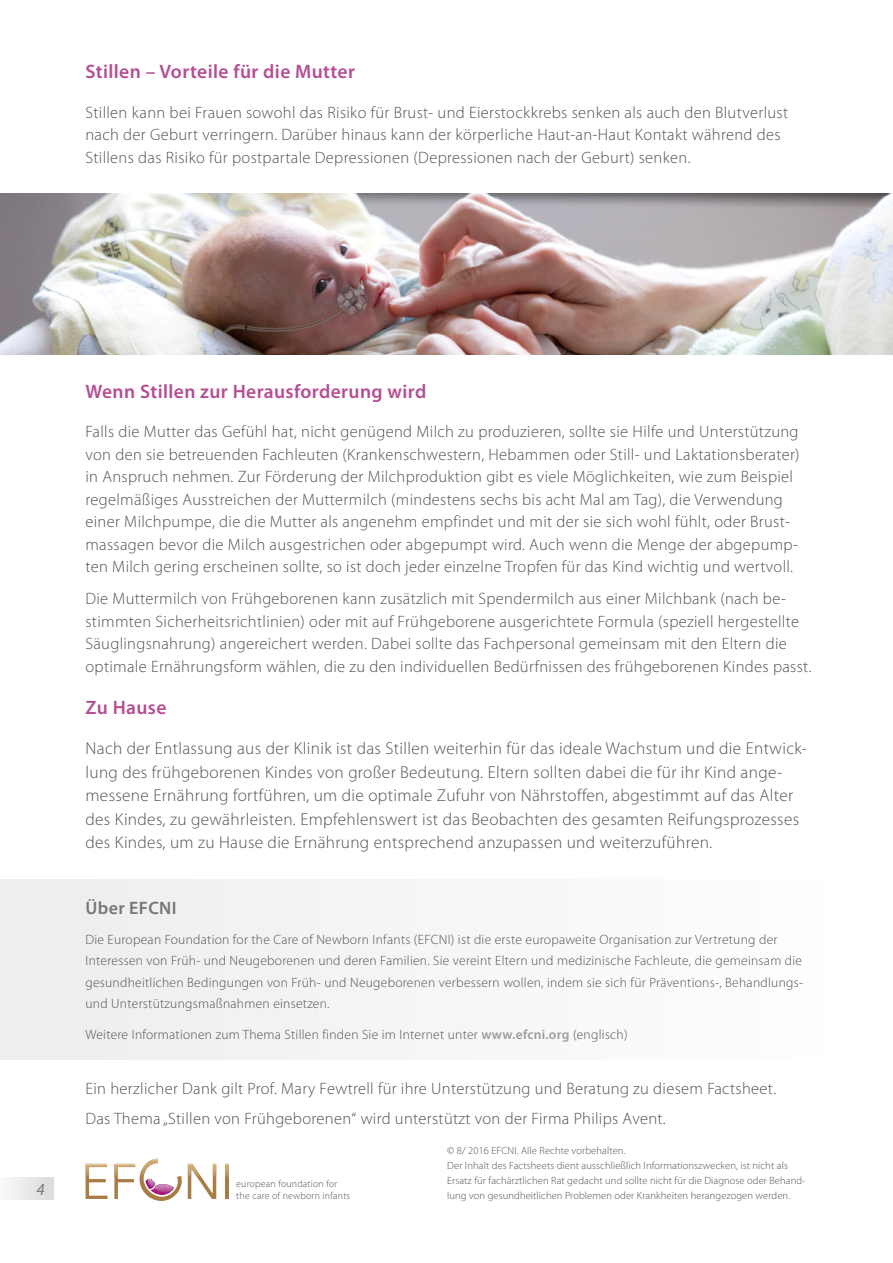
<style>
.page{position:relative;width:893px;height:1263px;background:#fff}
.page>*{position:absolute;margin:0;border:0;box-sizing:border-box;transform-origin:0 0}
.t1{font:600 19.5px "Myriad Pro";letter-spacing:.02em;color:#b44e93}
.t2{font:600 18px "Myriad Pro";letter-spacing:.02em;color:#7a7a79}
.t3{font:300 17.25px/23.4px "Myriad Pro";letter-spacing:.02em;color:#525251}
.t4{font:italic 17.1px "Myriad Pro";color:#7a7a79}
.t5{font:300 16.5px/22.5px "Myriad Pro";letter-spacing:.02em;color:#525251}
.t6{font:300 13.5px/21.3px "Myriad Pro";letter-spacing:.02em;color:#525251}
.t7{font:300 10.5px/14.9px "Myriad Pro";letter-spacing:.01em;color:#525251}
.t8{font:300 10.05px/12.1px "Myriad Pro";letter-spacing:.025em;color:#525251}
.s1{font-weight:600;color:#9f9f9e}
</style>
<div class="page">
<div style="left:0;top:879px;width:893px;height:181px;background:#f6f6f6"></div>
<svg style="left:86px;top:1177px;width:22px;height:22px"></svg>
<img style="left:86px;top:1164px;width:21px;height:13px">
<svg style="left:114px;top:1158px;width:102px;height:43px"></svg>
<hr style="left:226px;top:1164px;width:3px;height:35px;background:#a97c45">
<img style="left:188px;top:1164px;width:28px;height:13px">
<svg style="left:226px;top:1164px;width:3px;height:13px"></svg>
<div style="left:0;top:1177px;width:54px;height:22px;background:linear-gradient(to right,#f9f9f9,#dbdbdb)"></div>
<img style="left:0;top:193px;width:893px;height:161px">
<p class="t1" style="left:85px;top:59px;width:271px">Stillen – Vorteile für die Mutter</p>
<p class="t5" style="left:85px;top:101px;width:704px">Stillen kann bei Frauen sowohl das Risiko für Brust- und Eierstockkrebs senken als auch den Blutverlust nach der Geburt verringern. Darüber hinaus kann der körperliche Haut-an-Haut Kontakt während des<br>Stillens das Risiko für postpartale Depressionen (Depressionen nach der Geburt) senken.</p>
<p class="t4" style="left:36px;top:1178px;width:10px">4</p>
<p class="t1" style="left:85px;top:379px;width:342px">Wenn Stillen zur Herausforderung wird</p>
<p class="t5" style="left:85px;top:421px;width:716px">Falls die Mutter das Gefühl hat, nicht genügend Milch zu produzieren, sollte sie Hilfe und Unterstützung von den sie betreuenden Fachleuten (Krankenschwestern, Hebammen oder Still- und Laktationsberater) in Anspruch nehmen. Zur Förderung der Milchproduktion gibt es viele Möglichkeiten, wie zum Beispiel regelmäßiges Ausstreichen der Muttermilch (mindestens sechs bis acht Mal am Tag), die Verwendung einer Milchpumpe, die die Mutter als angenehm empfindet und mit der sie sich wohl fühlt, oder Brust&shy;massagen bevor die Milch ausgestrichen oder abgepumpt wird. Auch wenn die Menge der abgepump&shy;ten Milch gering erscheinen sollte, so ist doch jeder einzelne Tropfen für das Kind wichtig und wertvoll.</p>
<p class="t5" style="left:85px;top:588px;width:727px">Die Muttermilch von Frühgeborenen kann zusätzlich mit Spendermilch aus einer Milchbank (nach be&shy;stimmten Sicherheitsrichtlinien) oder mit auf Frühgeborene ausgerichtete Formula (speziell hergestellte Säuglingsnahrung) angereichert werden. Dabei sollte das Fachpersonal gemeinsam mit den Eltern die optimale Ernährungsform wählen, die zu den individuellen Bedürfnissen des frühgeborenen Kindes passt.</p>
<p class="t1" style="left:85px;top:695px;width:83px">Zu Hause</p>
<p class="t3" style="left:85px;top:737px;width:723px">Nach der Entlassung aus der Klinik ist das Stillen weiterhin für das ideale Wachstum und die Entwick&shy;lung des frühgeborenen Kindes von großer Bedeutung. Eltern sollten dabei die für ihr Kind ange&shy;messene Ernährung fortführen, um die optimale Zufuhr von Nährstoffen, abgestimmt auf das Alter des Kindes, zu gewährleisten. Empfehlenswert ist das Beobachten des gesamten Reifungsprozesses des Kindes, um zu Hause die Ernährung entsprechend anzupassen und weiterzuführen.</p>
<p class="t2" style="left:85px;top:897px;width:93px">Über EFCNI</p>
<p class="t6" style="left:85px;top:929px;width:719px">Die European Foundation for the Care of Newborn Infants (EFCNI) ist die erste europaweite Organisation zur Vertretung der Interessen von Früh- und Neugeborenen und deren Familien. Sie vereint Eltern und medizinische Fachleute, die gemeinsam die gesundheitlichen Bedingungen von Früh- und Neugeborenen verbessern wollen, indem sie sich für Präventions-, Behandlungs&shy;und Unterstützungsmaßnahmen einsetzen.</p>
<p class="t6" style="left:85px;top:1024px;width:544px">Weitere Informationen zum Thema Stillen finden Sie im Internet unter <span class="s1">www.efcni.org</span> (englisch)</p>
<p class="t5" style="left:85px;top:1073px;width:692px;line-height:30px">Ein herzlicher Dank gilt Prof. Mary Fewtrell für ihre Unterstützung und Beratung zu diesem Factsheet.<br>Das Thema „Stillen von Frühgeborenen“ wird unterstützt von der Firma Philips Avent.</p>
<p class="t8" style="left:236px;top:1177px;width:115px">european foundation for the care of newborn infants</p>
<p class="t7" style="left:447px;top:1144px;width:360px">© 8/ 2016 EFCNI. Alle Rechte vorbehalten.<br>Der Inhalt des Factsheets dient ausschließlich Informationszwecken, ist nicht als Ersatz für fachärztlichen Rat gedacht und sollte nicht für die Diagnose oder Behand&shy;lung von gesundheitlichen Problemen oder Krankheiten herangezogen werden.</p>
</div>
